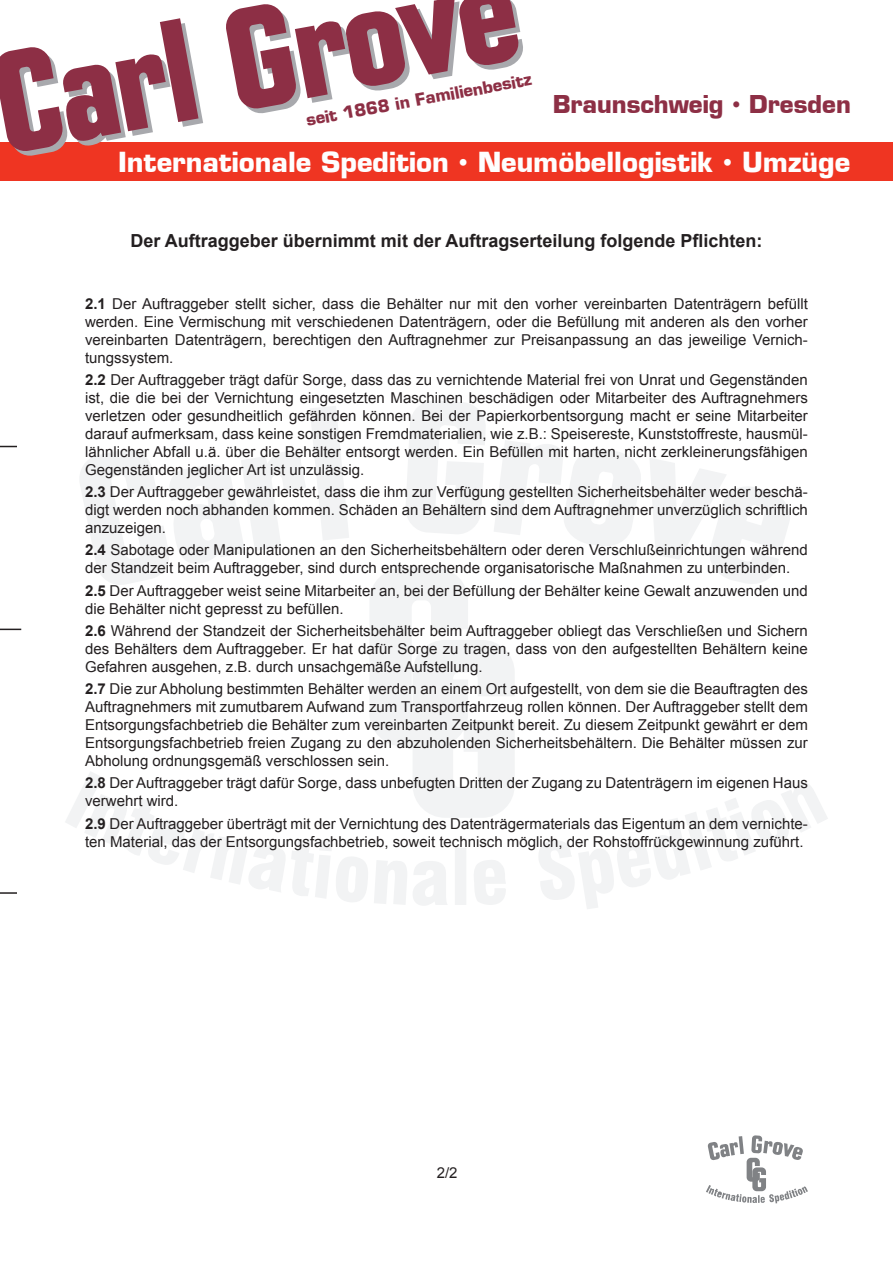
<style>
.page{position:relative;width:893px;height:1263px;background:#fff}
.page>*{position:absolute;margin:0;border:0;box-sizing:border-box;transform-origin:0 0}
.t1{font:700 27px "Eurostile";color:#fefefe}
.t2{font:700 24px "Eurostile";color:#8d2f45}
.t3{font:700 18px "Arial";color:#231f20}
.t4{font:700 16.5px "Eurostile";color:#8d2f45}
.t5{font:15px/18px "Arial";color:#231f20;text-align:justify}
.s1{font-family:"Arial";font-weight:400}
.s2{font-weight:700}
</style>
<div class="page">
<div style="left:0;top:142px;width:893px;height:39px;background:#ef3522"></div>
<svg style="left:0;top:0;width:520px;height:153px"></svg>
<svg style="left:80px;top:406px;width:269px;height:179px"></svg>
<svg style="left:406px;top:401px;width:79px;height:133px"></svg>
<svg style="left:494px;top:440px;width:147px;height:106px"></svg>
<svg style="left:650px;top:458px;width:140px;height:126px"></svg>
<svg style="left:370px;top:568px;width:144px;height:203px"></svg>
<svg style="left:65px;top:771px;width:763px;height:138px"></svg>
<svg style="left:706px;top:1135px;width:102px;height:68px"></svg>
<svg style="left:0;top:446px;width:17px;height:1px"></svg>
<svg style="left:0;top:629px;width:21px;height:1px"></svg>
<svg style="left:0;top:892px;width:17px;height:2px"></svg>
<p class="t4" style="left:304px;top:109px;width:231px;rotate:-10deg">seit 1868 in Familienbesitz</p>
<h2 class="t2" style="left:553px;top:89px;width:300px">Braunschweig <span class="s1">•</span> Dresden</h2>
<h1 class="t1" style="left:118px;top:145px;width:733px">Internationale Spedition <span class="s1">•</span> Neumöbellogistik <span class="s1">•</span> Umzüge</h1>
<p class="t3" style="left:131px;top:229px;width:633px">Der Auftraggeber übernimmt mit der Auftragserteilung folgende Pflichten:</p>
<p class="t5" style="left:85px;top:294px;width:724px"><span class="s2">2.1</span> Der Auftraggeber stellt sicher, dass die Behälter nur mit den vorher vereinbarten Datenträgern befüllt werden. Eine Vermischung mit verschiedenen Datenträgern, oder die Befüllung mit anderen als den vorher vereinbarten Datenträgern, berechtigen den Auftragnehmer zur Preisanpassung an das jeweilige Vernich&shy;tungssystem.</p>
<p class="t5" style="left:85px;top:371px;width:724px"><span class="s2">2.2</span> Der Auftraggeber trägt dafür Sorge, dass das zu vernichtende Material frei von Unrat und Gegenständen ist, die die bei der Vernichtung eingesetzten Maschinen beschädigen oder Mitarbeiter des Auftragnehmers verletzen oder gesundheitlich gefährden können. Bei der Papierkorbentsorgung macht er seine Mitarbeiter darauf aufmerksam, dass keine sonstigen Fremdmaterialien, wie z.B.: Speisereste, Kunststoffreste, hausmül&shy;lähnlicher Abfall u.ä. über die Behälter entsorgt werden. Ein Befüllen mit harten, nicht zerkleinerungsfähigen Gegenständen jeglicher Art ist unzulässig.</p>
<p class="t5" style="left:85px;top:483px;width:724px"><span class="s2">2.3</span> Der Auftraggeber gewährleistet, dass die ihm zur Verfügung gestellten Sicherheitsbehälter weder beschä&shy;digt werden noch abhanden kommen. Schäden an Behältern sind dem Auftragnehmer unverzüglich schriftlich anzuzeigen.</p>
<p class="t5" style="left:85px;top:541px;width:724px"><span class="s2">2.4</span> Sabotage oder Manipulationen an den Sicherheitsbehältern oder deren Verschlußeinrichtungen während der Standzeit beim Auftraggeber, sind durch entsprechende organisatorische Maßnahmen zu unterbinden.</p>
<p class="t5" style="left:85px;top:581px;width:724px"><span class="s2">2.5</span> Der Auftraggeber weist seine Mitarbeiter an, bei der Befüllung der Behälter keine Gewalt anzuwenden und die Behälter nicht gepresst zu befüllen.</p>
<p class="t5" style="left:85px;top:622px;width:724px"><span class="s2">2.6</span> Während der Standzeit der Sicherheitsbehälter beim Auftraggeber obliegt das Verschließen und Sichern des Behälters dem Auftraggeber. Er hat dafür Sorge zu tragen, dass von den aufgestellten Behältern keine Gefahren ausgehen, z.B. durch unsachgemäße Aufstellung.</p>
<p class="t5" style="left:85px;top:680px;width:724px"><span class="s2">2.7</span> Die zur Abholung bestimmten Behälter werden an einem Ort aufgestellt, von dem sie die Beauftragten des Auftragnehmers mit zumutbarem Aufwand zum Transportfahrzeug rollen können. Der Auftraggeber stellt dem Entsorgungsfachbetrieb die Behälter zum vereinbarten Zeitpunkt bereit. Zu diesem Zeitpunkt gewährt er dem Entsorgungsfachbetrieb freien Zugang zu den abzuholenden Sicherheitsbehältern. Die Behälter müssen zur Abholung ordnungsgemäß verschlossen sein.</p>
<p class="t5" style="left:85px;top:774px;width:724px"><span class="s2">2.8</span> Der Auftraggeber trägt dafür Sorge, dass unbefugten Dritten der Zugang zu Datenträgern im eigenen Haus verwehrt wird.</p>
<p class="t5" style="left:85px;top:814px;width:724px"><span class="s2">2.9</span> Der Auftraggeber überträgt mit der Vernichtung des Datenträgermaterials das Eigentum an dem vernichte&shy;ten Material, das der Entsorgungsfachbetrieb, soweit technisch möglich, der Rohstoffrückgewinnung zuführt.</p>
<p class="t5" style="left:437px;top:1163px;width:22px">2/2</p>
</div>
